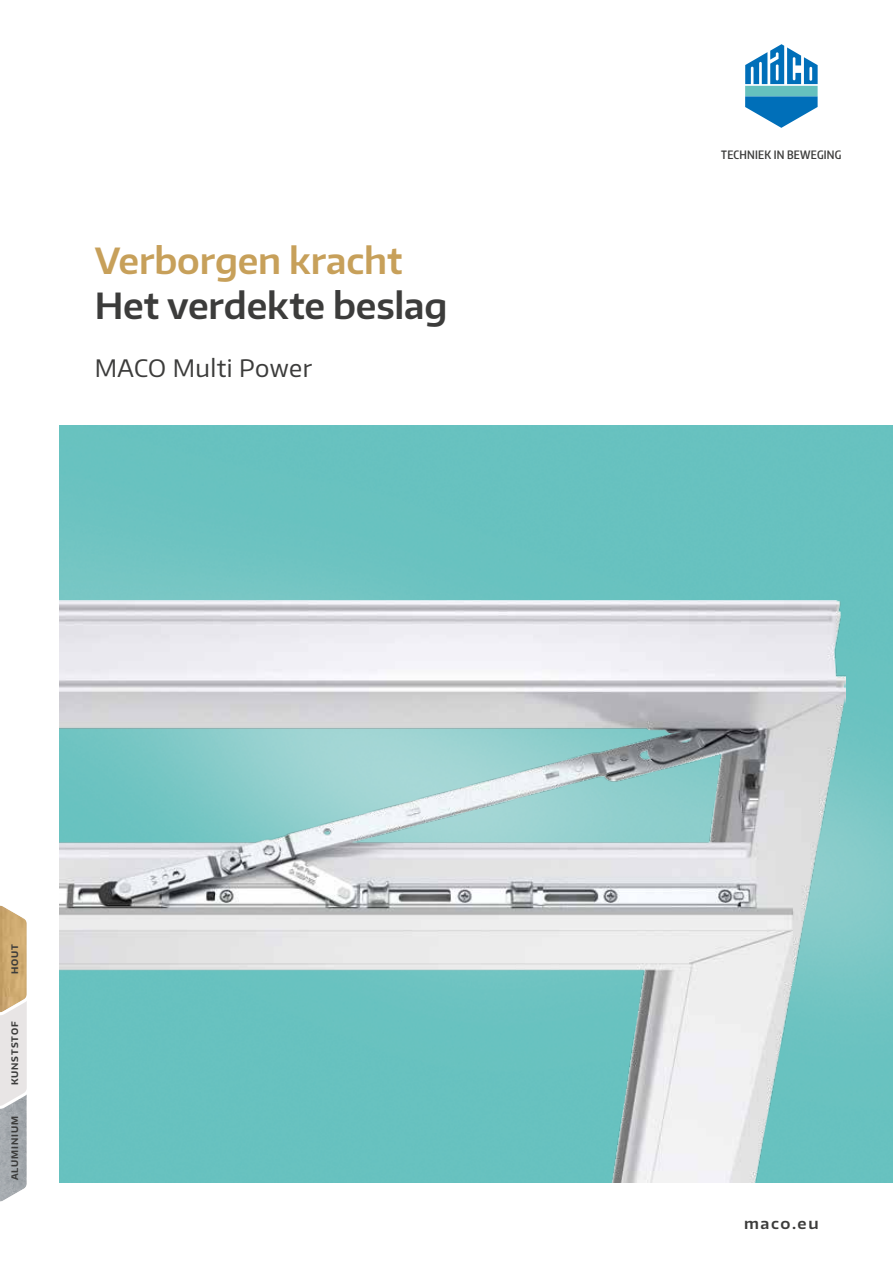
<style>
.page{position:relative;width:893px;height:1263px;background:#fff}
.page>*{position:absolute;margin:0;border:0;box-sizing:border-box;transform-origin:0 0}
.t1{font:600 36px "Encode Sans Normal";letter-spacing:-.005em;color:#3c3c3b}
.t2{font:600 36px "Encode Sans Normal";letter-spacing:-.005em;color:#c7a05a}
.t3{font:24px "Encode Sans Normal";letter-spacing:.02em;color:#3c3c3b}
.t4{font:600 15px "Encode Sans Wide";letter-spacing:.105em;color:#3c3c3b}
.t5{font:600 11.55px "Encode Sans Compressed";letter-spacing:.02em;color:#3c3c3b}
.t6{font:700 9px "Encode Sans Normal";letter-spacing:.1em;color:#3c3c3b}
</style>
<div class="page">
<img style="left:60px;top:425px;width:833px;height:757px">
<img style="left:60px;top:600px;width:785px;height:582px">
<svg style="left:0;top:905px;width:27px;height:297px;background:#ccc1b1"></svg>
<svg style="left:745px;top:44px;width:73px;height:84px"></svg>
<h1 class="t2" style="left:95px;top:237px;width:309px">Verborgen kracht</h1>
<h1 class="t1" style="left:95px;top:282px;width:354px">Het verdekte beslag</h1>
<h2 class="t3" style="left:95px;top:352px;width:219px">MACO Multi Power</h2>
<p class="t6" style="left:9px;top:974px;width:32px;rotate:-90deg">HOUT</p>
<p class="t6" style="left:9px;top:1085px;width:65px;rotate:-90deg">KUNSTSTOF</p>
<p class="t6" style="left:9px;top:1180px;width:66px;rotate:-90deg">ALUMINIUM</p>
<p class="t5" style="left:721px;top:147px;width:122px">TECHNIEK IN BEWEGING</p>
<h3 class="t4" style="left:744px;top:1213px;width:76px">maco.eu</h3>
</div>
